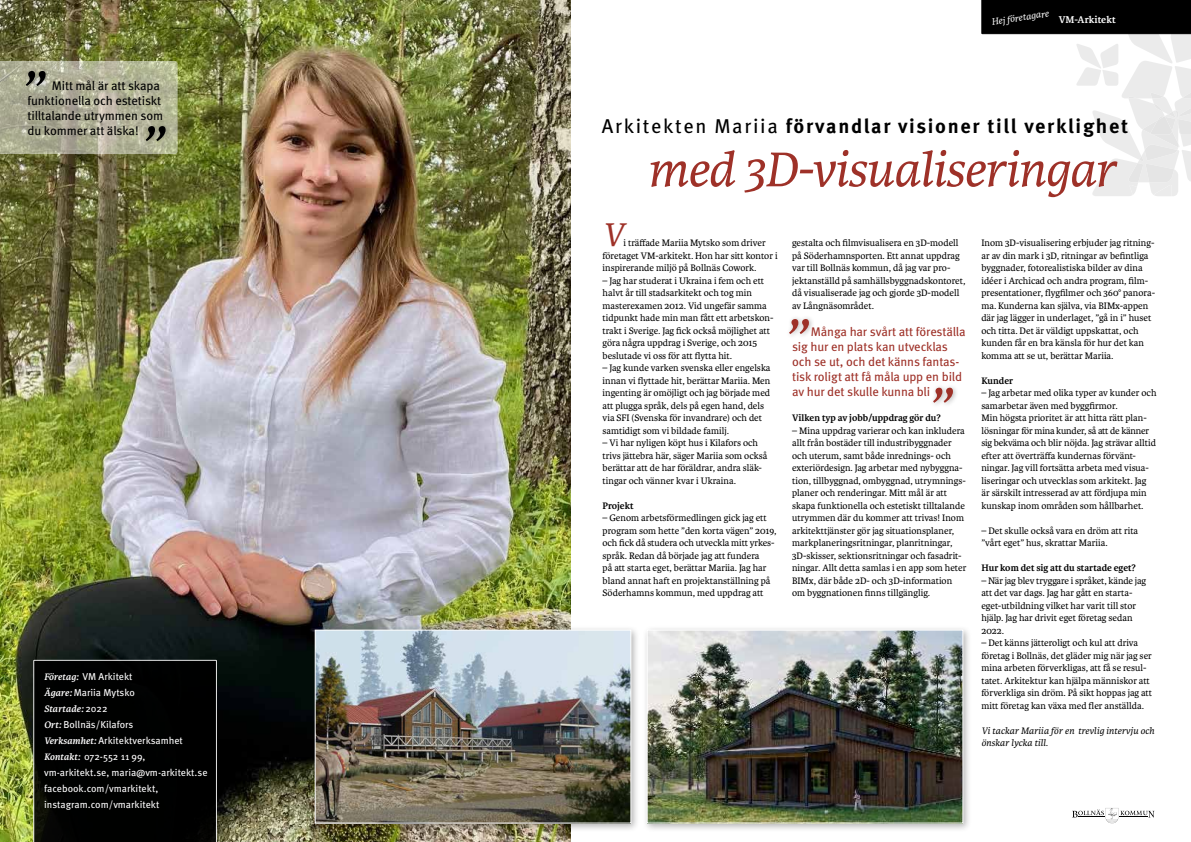
<style>
.page{position:relative;width:1191px;height:842px;background:#fff}
.page>*{position:absolute;margin:0;border:0;box-sizing:border-box;transform-origin:0 0}
.t1{font:italic 66.9px "Karmina Basic";color:#9e3128}
.t2{font:italic 66.9px "Karmina Basic";color:#000}
.t3{font:italic 52px "Karmina Basic";letter-spacing:-.02em;color:#9e3128}
.t4{font:italic 35px "Karmina Basic";color:#9e3128}
.t5{font:700 20px "Meta OT";letter-spacing:.085em;color:#000}
.t6{font:12.5px/15px "Meta OT";letter-spacing:-.015em;color:#9e3128}
.t7{font:12.5px/15px "Meta OT";letter-spacing:-.01em;color:#000}
.t8{font:700 10.5px "Karmina Basic";color:#fff}
.t9{font:10px/12.5px "Karmina Basic";color:#000}
.t10{font:10px/16px "Meta OT";color:#fff}
.t11{font:700 10px "Karmina Basic";color:#000}
.t12{font:italic 10px/12.5px "Karmina Basic";color:#000}
.t13{font:italic 10px "Karmina Basic";color:#fff}
.t14{font:italic 700 10px "Karmina Basic";color:#fff}
.s1{font-family:"Karmina Basic";font-weight:700;font-style:italic}
.s2{font-family:"Meta OT";font-weight:400;font-style:normal}
.s3{font-weight:400}
</style>
<div class="page">
<img style="left:0;top:0;width:570px;height:842px">
<svg style="left:1072px;top:808px;width:82px;height:15px"></svg>
<svg style="left:981px;top:0;width:210px;height:196px"></svg>
<div style="left:991px;top:10px;width:60px;height:18px;background:#000"></div>
<div style="left:33px;top:660px;width:184px;height:182px;background:#000100"></div>
<div style="left:785px;top:315px;width:30px;height:25px;background:#000;opacity:.3"></div>
<svg style="left:0;top:61px;width:178px;height:93px;background:#b2b198"></svg>
<div style="left:22px;top:67px;width:30px;height:25px;background:#000;opacity:.3"></div>
<div style="left:142px;top:122px;width:30px;height:25px;background:#000;opacity:.3"></div>
<div style="left:310px;top:625px;width:330px;height:207px;background:#000;opacity:.3"></div>
<img style="left:317px;top:632px;width:312px;height:189px">
<div style="left:315px;top:630px;width:316px;height:193px;border:1px solid #fff"></div>
<div style="left:642px;top:625px;width:330px;height:207px;background:#000;opacity:.3"></div>
<img style="left:649px;top:632px;width:312px;height:189px">
<div style="left:647px;top:630px;width:316px;height:193px;border:1px solid #fff"></div>
<div style="left:929px;top:383px;width:30px;height:26px;background:#000;opacity:.3"></div>
<h1 class="t2" style="left:17px;top:57px;width:26px">”</h1>
<p class="t7" style="left:28px;top:79px;width:137px;text-indent:24px">Mitt mål är att skapa funktionella och estetiskt tilltalande utrymmen som du kommer att älska!</p>
<h1 class="t2" style="left:137px;top:112px;width:26px">”</h1>
<p class="t10" style="left:44px;top:669px;width:92px"><span class="s1">Företag:</span> VM Arkitekt<br><span class="s1">Ägare:</span> Mariia Mytsko</p>
<p class="t14" style="left:44px;top:703px;width:65px">Startade: <span class="s2">2022</span></p>
<p class="t10" style="left:44px;top:717px;width:165px"><span class="s1">Ort:</span> Bollnäs/Kilafors<br><span class="s1">Verksamhet:</span> Arkitektverksamhet<br><span class="s1">Kontakt:</span> 072-552 11 99, vm-arkitekt.se, maria@vm-arkitekt.se facebook.com/vmarkitekt, instagram.com/vmarkitekt</p>
<p class="t13" style="left:990px;top:17px;width:59px;rotate:-9deg">Hej företagare</p>
<p class="t8" style="left:1058px;top:13px;width:59px">VM-Arkitekt</p>
<h3 class="t5" style="left:602px;top:114px;width:528px"><span class="s3">Arkitekten Mariia</span> förvandlar visioner till verklighet</h3>
<h2 class="t3" style="left:647px;top:141px;width:470px">med 3D-visualiseringar</h2>
<h3 class="t4" style="left:602px;top:215px;width:23px">V</h3>
<p class="t9" style="left:602px;top:237px;width:176px;text-indent:21px">i träffade Mariia Mytsko som driver företaget VM-arkitekt. Hon har sitt kontor i inspirerande miljö på Bollnäs Cowork.</p>
<p class="t9" style="left:602px;top:274px;width:172px">– Jag har studerat i Ukraina i fem och ett halvt år till stadsarkitekt och tog min masterexamen 2012. Vid ungefär samma tidpunkt hade min man fått ett arbetskon&shy;trakt i Sverige. Jag fick också möjlighet att göra några uppdrag i Sverige, och 2015 beslutade vi oss för att flytta hit.</p>
<p class="t9" style="left:602px;top:362px;width:169px">– Jag kunde varken svenska eller engelska innan vi flyttade hit, berättar Mariia. Men ingenting är omöjligt och jag började med att plugga språk, dels på egen hand, dels via SFI (Svenska för invandrare) och det samtidigt som vi bildade familj.</p>
<p class="t9" style="left:602px;top:437px;width:166px">– Vi har nyligen köpt hus i Kilafors och trivs jättebra här, säger Mariia som också berättar att de har föräldrar, andra släk&shy;tingar och vänner kvar i Ukraina.</p>
<p class="t11" style="left:602px;top:500px;width:33px">Projekt</p>
<p class="t9" style="left:602px;top:512px;width:175px">– Genom arbetsförmedlingen gick jag ett program som hette ”den korta vägen” 2019, och fick då studera och utveckla mitt yrkes&shy;språk. Redan då började jag att fundera<br>på att starta eget, berättar Mariia. Jag har bland annat haft en projektanställning på Söderhamns kommun, med uppdrag att</p>
<p class="t9" style="left:792px;top:237px;width:175px">gestalta och filmvisualisera en 3D-modell på Söderhamnsporten. Ett annat uppdrag var till Bollnäs kommun, då jag var pro&shy;jektanställd på samhällsbyggnadskontoret, då visualiserade jag och gjorde 3D-modell av Långnäsområdet.</p>
<p class="t6" style="left:792px;top:325px;width:175px;text-indent:19px">Många har svårt att föreställa sig hur en plats kan utvecklas och se ut, och det känns fantas&shy;tisk roligt att få måla upp en bild av hur det skulle kunna bli</p>
<p class="t11" style="left:792px;top:412px;width:150px">Vilken typ av jobb/uppdrag gör du?</p>
<p class="t9" style="left:792px;top:424px;width:176px">– Mina uppdrag varierar och kan inkludera allt från bostäder till industribyggnader och uterum, samt både inrednings- och exteriördesign. Jag arbetar med nybyggna&shy;tion, tillbyggnad, ombyggnad, utrymnings&shy;planer och renderingar. Mitt mål är att skapa funktionella och estetiskt tilltalande utrymmen där du kommer att trivas! Inom arkitekttjänster gör jag situationsplaner, markplaneringsritningar, planritningar, 3D-skisser, sektionsritningar och fasadrit&shy;ningar. Allt detta samlas i en app som heter BIMx, där både 2D- och 3D-information om byggnationen finns tillgänglig.</p>
<h1 class="t1" style="left:780px;top:305px;width:26px">”</h1>
<h1 class="t1" style="left:924px;top:374px;width:26px">”</h1>
<p class="t9" style="left:981px;top:237px;width:175px">Inom 3D-visualisering erbjuder jag ritning&shy;ar av din mark i 3D, ritningar av befintliga byggnader, fotorealistiska bilder av dina idéer i Archicad och andra program, film&shy;presentationer, flygfilmer och 360° panora&shy;ma. Kunderna kan själva, via BIMx-appen där jag lägger in underlaget, ”gå in i” huset och titta. Det är väldigt uppskattat, och kunden får en bra känsla för hur det kan komma att se ut, berättar Mariia.</p>
<p class="t11" style="left:981px;top:375px;width:33px">Kunder</p>
<p class="t9" style="left:981px;top:387px;width:177px">– Jag arbetar med olika typer av kunder och samarbetar även med byggfirmor.<br>Min högsta prioritet är att hitta rätt plan&shy;lösningar för mina kunder, så att de känner sig bekväma och blir nöjda. Jag strävar alltid efter att överträffa kundernas förvänt&shy;ningar. Jag vill fortsätta arbeta med visua&shy;liseringar och utvecklas som arkitekt. Jag är särskilt intresserad av att fördjupa min kunskap inom områden som hållbarhet.</p>
<p class="t9" style="left:981px;top:524px;width:158px">– Det skulle också vara en dröm att rita ”vårt eget” hus, skrattar Mariia.</p>
<p class="t11" style="left:981px;top:562px;width:156px">Hur kom det sig att du startade eget?</p>
<p class="t9" style="left:981px;top:574px;width:166px">– När jag blev tryggare i språket, kände jag att det var dags. Jag har gått en starta&shy;eget-utbildning vilket har varit till stor hjälp. Jag har drivit eget företag sedan 2022.</p>
<p class="t9" style="left:981px;top:637px;width:172px">– Det känns jätteroligt och kul att driva företag i Bollnäs, det gläder mig när jag ser mina arbeten förverkligas, att få se resul&shy;tatet. Arkitektur kan hjälpa människor att förverkliga sin dröm. På sikt hoppas jag att mitt företag kan växa med fler anställda.</p>
<p class="t12" style="left:981px;top:725px;width:175px">Vi tackar Mariia för en trevlig intervju och önskar lycka till.</p>
</div>
